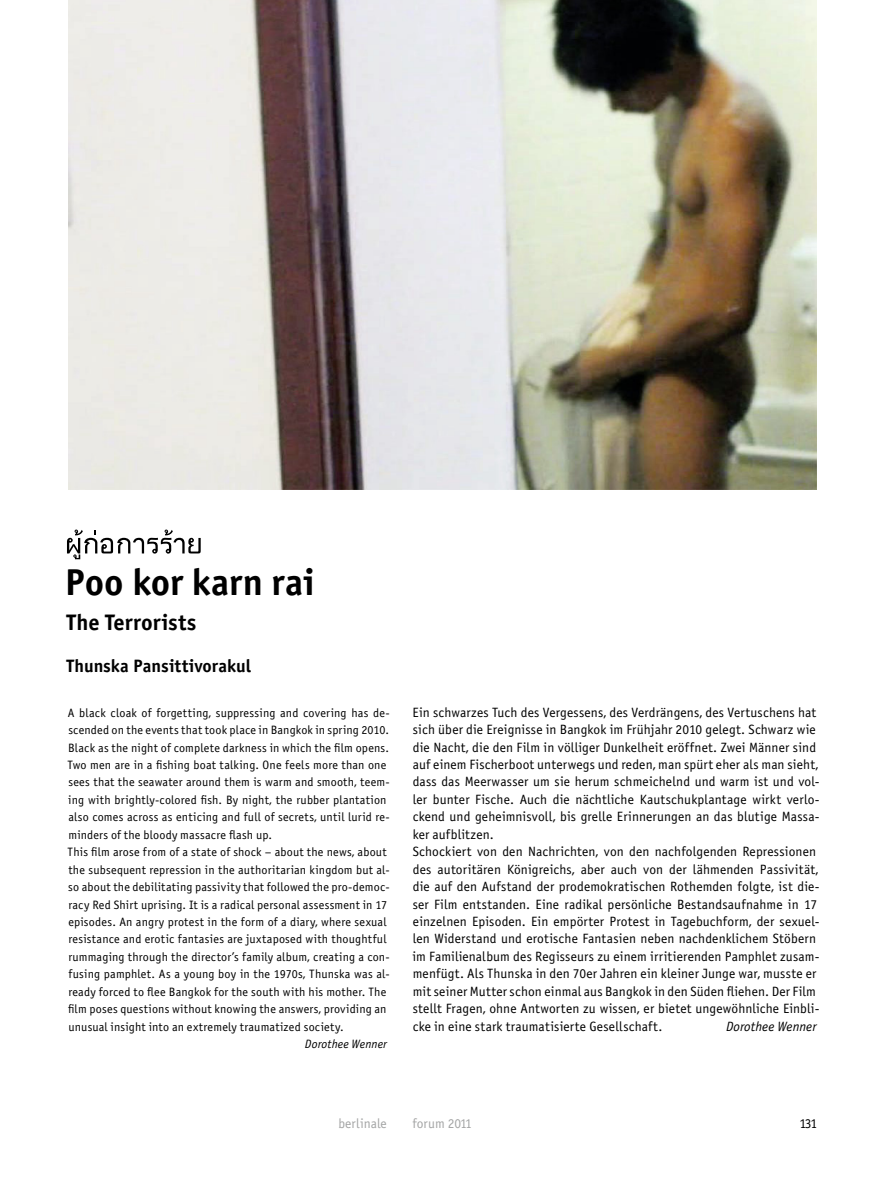
<style>
.page{position:relative;width:893px;height:1191px;background:#fff}
.page>*{position:absolute;margin:0;border:0;box-sizing:border-box;transform-origin:0 0}
.t1{font:37.5px "Officina Sans Bold ITC";letter-spacing:-.005em;color:#000}
.t2{font:22.5px "Officina Sans Bold ITC";letter-spacing:-.005em;color:#000}
.t3{font:18px "Officina Sans Bold ITC";color:#000}
.t4{font:13.5px/17.4px "Officina Sans Book ITC";letter-spacing:.01em;color:#000}
.t5{font:13.5px "Officina Sans Book ITC";color:#a4a5a5}
.t6{font:italic 13.5px "Officina Sans Book ITC";letter-spacing:.005em;color:#000}
.t7{font:12.15px/17.4px "Officina Sans Book ITC";letter-spacing:.015em;color:#000}
.t8{font:italic 12.15px "Officina Sans Book ITC";letter-spacing:.005em;color:#000}
</style>
<div class="page">
<img style="left:68px;top:0;width:748px;height:490px">
<svg style="left:67px;top:529px;width:134px;height:30px"></svg>
<h1 class="t1" style="left:65px;top:559px;width:251px">Poo kor karn rai</h1>
<h2 class="t2" style="left:67px;top:608px;width:131px">The Terrorists</h2>
<h3 class="t3" style="left:67px;top:654px;width:186px">Thunska Pansittivorakul</h3>
<p class="t7" style="left:68px;top:704px;width:324px">A black cloak of forgetting, suppressing and covering has de&shy;scended on the events that took place in Bangkok in spring 2010.<br>Black as the night of complete darkness in which the film opens.<br>Two men are in a fishing boat talking. One feels more than one sees that the seawater around them is warm and smooth, teem&shy;ing with brightly-colored fish. By night, the rubber plantation also comes across as enticing and full of secrets, until lurid re&shy;minders of the bloody massacre flash up.<br>This film arose from of a state of shock – about the news, about the subsequent repression in the authoritarian kingdom but al&shy;so about the debilitating passivity that followed the pro-democ&shy;racy Red Shirt uprising. It is a radical personal assessment in 17 episodes. An angry protest in the form of a diary, where sexual resistance and erotic fantasies are juxtaposed with thoughtful rummaging through the director’s family album, creating a con&shy;fusing pamphlet. As a young boy in the 1970s, Thunska was al&shy;ready forced to flee Bangkok for the south with his mother. The film poses questions without knowing the answers, providing an unusual insight into an extremely traumatized society.</p>
<p class="t8" style="left:305px;top:1037px;width:83px">Dorothee Wenner</p>
<p class="t4" style="left:412px;top:703px;width:409px">Ein schwarzes Tuch des Vergessens, des Verdrängens, des Vertuschens hat sich über die Ereignisse in Bangkok im Frühjahr 2010 gelegt. Schwarz wie die Nacht, die den Film in völliger Dunkelheit eröffnet. Zwei Männer sind auf einem Fischerboot unterwegs und reden, man spürt eher als man sieht, dass das Meerwasser um sie herum schmeichelnd und warm ist und vol&shy;ler bunter Fische. Auch die nächtliche Kautschukplantage wirkt verlo&shy;ckend und geheimnisvoll, bis grelle Erinnerungen an das blutige Massa&shy;ker aufblitzen.<br>Schockiert von den Nachrichten, von den nachfolgenden Repressionen des autoritären Königreichs, aber auch von der lähmenden Passivität, die auf den Aufstand der prodemokratischen Rothemden folgte, ist die&shy;ser Film entstanden. Eine radikal persönliche Bestandsaufnahme in 17 einzelnen Episoden. Ein empörter Protest in Tagebuchform, der sexuel&shy;len Widerstand und erotische Fantasien neben nachdenklichem Stöbern im Familienalbum des Regisseurs zu einem irritierenden Pamphlet zusam&shy;menfügt. Als Thunska in den 70er Jahren ein kleiner Junge war, musste er mit seiner Mutter schon einmal aus Bangkok in den Süden fliehen. Der Film stellt Fragen, ohne Antworten zu wissen, er bietet ungewöhnliche Einbli&shy;cke in eine stark traumatisierte Gesellschaft.</p>
<p class="t6" style="left:726px;top:1018px;width:92px">Dorothee Wenner</p>
<p class="t5" style="left:338px;top:1115px;width:50px">berlinale</p>
<p class="t5" style="left:412px;top:1115px;width:61px">forum 2011</p>
<p class="t4" style="left:799px;top:1114px;width:19px">131</p>
</div>
